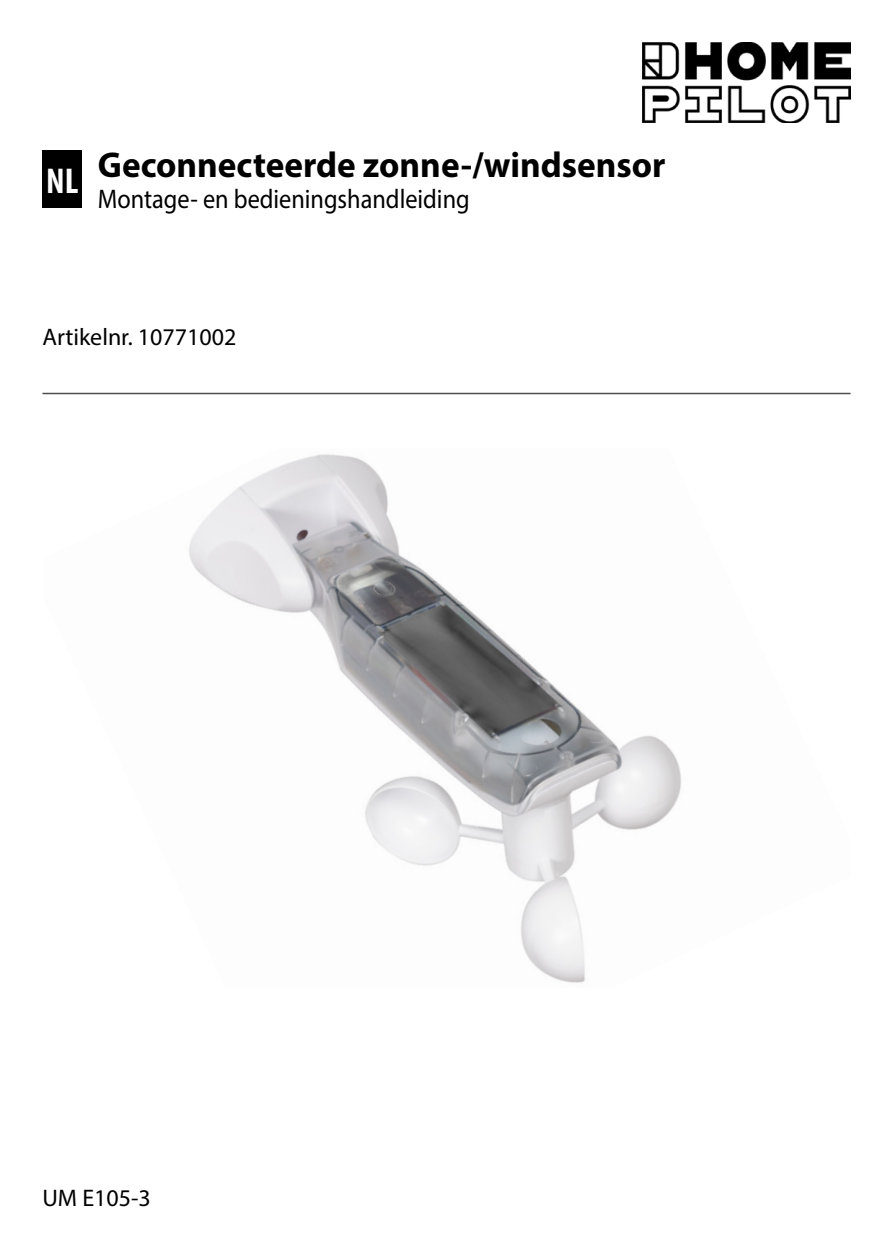
<style>
.page{position:relative;width:893px;height:1259px;background:#fff}
.page>*{position:absolute;margin:0;border:0;box-sizing:border-box;transform-origin:0 0}
.Deckblatt_-_Gerätebe{font:700 36px "Myriad Pro";color:#000}
.Länderkennzeichen{font:700 condensed 36px "Myriad Pro";color:#fff}
.Deckblatt_-_Dokubeze{font:27px "Myriad Pro";color:#000;scale:.9 1}
.Fließtext_-_DE{font:24px "Myriad Pro";color:#000}
.Deckblatt_-_Dokunumm{font:24px "Myriad Pro";color:#000}
</style>
<div class="page">
<div style="left:42px;top:150px;width:40px;height:58px;background:#000"></div>
<hr style="left:42px;top:393px;width:808px;height:1px;background:#4d4d4d">
<img style="left:189px;top:454px;width:493px;height:529px">
<img style="left:642px;top:42px;width:208px;height:81px">
<p class="Länderkennzeichen" style="left:46px;top:158px;width:34px">NL</p>
<p class="Deckblatt_-_Gerätebe" style="left:98px;top:142px;width:569px">Geconnecteerde zonne-/windsensor</p>
<p class="Deckblatt_-_Dokubeze" style="left:98px;top:182px;width:415px">Montage- en bedieningshandleiding</p>
<p class="Fließtext_-_DE" style="left:42px;top:322px;width:195px">Artikelnr. 10771002</p>
<p class="Deckblatt_-_Dokunumm" style="left:42px;top:1183px;width:110px">UM E105-3</p>
</div>
